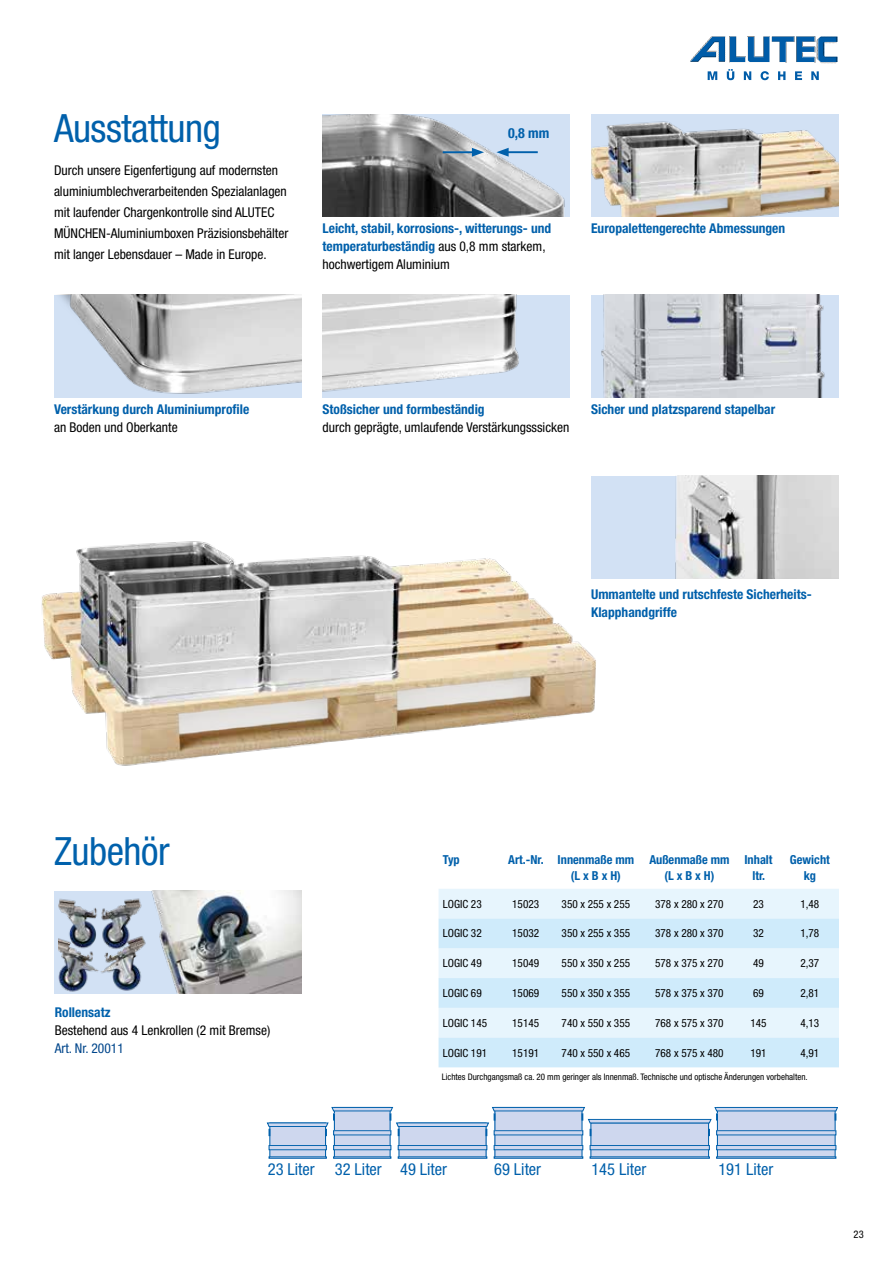
<style>
.page{position:relative;width:893px;height:1263px;background:#fff}
.page>*{position:absolute;margin:0;border:0;box-sizing:border-box;transform-origin:0 0}
.t1{font:condensed 39px "Helvetica Neue LT Pro";letter-spacing:-.01em;color:#0060ab}
.t2{font:condensed 39px "Helvetica Neue LT Pro";letter-spacing:-.01em;color:#0061ac}
.t3{font:condensed 16.5px "Helvetica Neue LT Pro";color:#0060ab}
.t4{font:700 condensed 13.95px "Helvetica Neue LT Pro";color:#0060ab}
.t5{font:condensed 13.5px/21px "Helvetica Neue LT Pro";color:#000}
.t6{font:700 condensed 13.5px/18px "Helvetica Neue LT Pro";color:#0060ab}
.t7{font:condensed 13.5px "Helvetica Neue LT Pro";color:#00468b}
.t8{font:700 condensed 13.5px "Helvetica Neue LT Pro";color:#0061ac}
.t9{font:700 condensed 12.3px/16.5px "Helvetica Neue LT Pro";color:#0060ab;text-align:center}
.t10{font:condensed 11.25px "Helvetica Neue LT Pro";color:#000}
.t11{font:condensed 10.5px "Helvetica Neue LT Pro";color:#000}
.t12{font:condensed 9px "Helvetica Neue LT Pro";color:#000}
.s1{font-weight:400;color:#000}
</style>
<div class="page">
<img style="left:591px;top:114px;width:248px;height:103px">
<div style="left:323px;top:295px;width:247px;height:102px;background:#d2e1f4"></div>
<img style="left:323px;top:295px;width:196px;height:97px">
<div style="left:591px;top:295px;width:248px;height:102px;background:#d2e1f4"></div>
<img style="left:601px;top:295px;width:224px;height:102px">
<img style="left:54px;top:295px;width:248px;height:102px">
<img style="left:591px;top:476px;width:248px;height:102px">
<img style="left:41px;top:506px;width:596px;height:260px">
<div style="left:270px;top:1123px;width:56px;height:35px;background:#ced7ee"></div>
<div style="left:269px;top:1145px;width:58px;height:5px;border:1px solid #0060ab"></div>
<div style="left:334px;top:1107px;width:56px;height:51px;background:#ced7ee"></div>
<div style="left:333px;top:1145px;width:58px;height:5px;border:1px solid #0060ab"></div>
<div style="left:399px;top:1123px;width:87px;height:35px;background:#ced7ee"></div>
<div style="left:398px;top:1145px;width:89px;height:5px;border:1px solid #0060ab"></div>
<div style="left:495px;top:1107px;width:87px;height:51px;background:#ced7ee"></div>
<div style="left:494px;top:1145px;width:89px;height:5px;border:1px solid #0060ab"></div>
<div style="left:591px;top:1123px;width:118px;height:35px;background:#ced7ee"></div>
<div style="left:590px;top:1145px;width:120px;height:5px;border:1px solid #0060ab"></div>
<div style="left:717px;top:1107px;width:118px;height:51px;background:#ced7ee"></div>
<div style="left:716px;top:1145px;width:120px;height:5px;border:1px solid #0060ab"></div>
<svg style="left:267px;top:1107px;width:571px;height:29px"></svg>
<img style="left:323px;top:114px;width:247px;height:103px">
<hr style="left:443px;top:151px;width:32px;height:2px;background:#0060ab">
<svg style="left:472px;top:148px;width:12px;height:9px"></svg>
<hr style="left:505px;top:151px;width:33px;height:2px;background:#0060ab">
<svg style="left:496px;top:148px;width:13px;height:9px"></svg>
<div style="left:439px;top:889px;width:400px;height:29px;background:#e7f5fd"></div>
<svg style="left:439px;top:918px;width:400px;height:149px;background:#d8effb"></svg>
<div style="left:54px;top:891px;width:248px;height:102px;background:#d2e1f4"></div>
<img style="left:151px;top:891px;width:151px;height:102px">
<img style="left:59px;top:898px;width:87px;height:96px">
<svg style="left:690px;top:36px;width:148px;height:44px"></svg>
<h1 class="t1" style="left:54px;top:106px;width:168px">Ausstattung</h1>
<p class="t5" style="left:54px;top:159px;width:236px">Durch unsere Eigenfertigung auf modernsten aluminiumblechverarbeitenden Spezialanlagen mit laufender Chargenkontrolle sind ALUTEC MÜNCHEN-Aluminiumboxen Präzisionsbehälter mit langer Lebensdauer – Made in Europe.</p>
<p class="t4" style="left:508px;top:124px;width:43px">0,8 mm</p>
<p class="t6" style="left:323px;top:219px;width:230px">Leicht, stabil, korrosions-, witterungs- und temperaturbeständig <span class="s1">aus 0,8 mm starkem, hochwertigem Aluminium</span></p>
<p class="t6" style="left:591px;top:219px;width:196px">Europalettengerechte Abmessungen</p>
<p class="t6" style="left:54px;top:400px;width:197px">Verstärkung durch Aluminiumprofile</p>
<p class="t5" style="left:54px;top:416px;width:125px">an Boden und Oberkante</p>
<p class="t6" style="left:323px;top:400px;width:164px">Stoßsicher und formbeständig</p>
<p class="t5" style="left:323px;top:416px;width:248px">durch geprägte, umlaufende Verstärkungsssicken</p>
<p class="t6" style="left:591px;top:400px;width:186px">Sicher und platzsparend stapelbar</p>
<p class="t6" style="left:591px;top:584px;width:222px">Ummantelte und rutschfeste Sicherheits-<br>Klapphandgriffe</p>
<h1 class="t2" style="left:54px;top:828px;width:117px">Zubehör</h1>
<p class="t8" style="left:55px;top:1004px;width:57px">Rollensatz</p>
<p class="t5" style="left:55px;top:1020px;width:217px">Bestehend aus 4 Lenkrollen (2 mit Bremse)</p>
<p class="t7" style="left:55px;top:1041px;width:71px">Art. Nr. 20011</p>
<p class="t9" style="left:443px;top:851px;width:18px">Typ</p>
<p class="t9" style="left:571px;top:851px;width:65px;text-align:left;text-indent:-63px">Art.-Nr. Innenmaße mm (L x B x H)</p>
<p class="t9" style="left:649px;top:851px;width:82px">Außenmaße mm (L x B x H)</p>
<p class="t9" style="left:744px;top:851px;width:30px">Inhalt ltr.</p>
<p class="t9" style="left:790px;top:851px;width:41px">Gewicht kg</p>
<p class="t10" style="left:443px;top:897px;width:40px">LOGIC 23</p>
<p class="t10" style="left:512px;top:897px;width:28px">15023</p>
<p class="t10" style="left:562px;top:897px;width:70px">350 x 255 x 255</p>
<p class="t10" style="left:655px;top:897px;width:70px">378 x 280 x 270</p>
<p class="t10" style="left:753px;top:897px;width:12px">23</p>
<p class="t10" style="left:800px;top:897px;width:20px">1,48</p>
<p class="t10" style="left:443px;top:927px;width:40px">LOGIC 32</p>
<p class="t10" style="left:512px;top:927px;width:28px">15032</p>
<p class="t10" style="left:562px;top:927px;width:70px">350 x 255 x 355</p>
<p class="t10" style="left:655px;top:927px;width:70px">378 x 280 x 370</p>
<p class="t10" style="left:753px;top:927px;width:12px">32</p>
<p class="t10" style="left:800px;top:927px;width:20px">1,78</p>
<p class="t10" style="left:443px;top:957px;width:40px">LOGIC 49</p>
<p class="t10" style="left:512px;top:957px;width:28px">15049</p>
<p class="t10" style="left:562px;top:957px;width:70px">550 x 350 x 255</p>
<p class="t10" style="left:655px;top:957px;width:70px">578 x 375 x 270</p>
<p class="t10" style="left:753px;top:957px;width:12px">49</p>
<p class="t10" style="left:800px;top:957px;width:20px">2,37</p>
<p class="t10" style="left:443px;top:986px;width:40px">LOGIC 69</p>
<p class="t10" style="left:512px;top:986px;width:28px">15069</p>
<p class="t10" style="left:562px;top:986px;width:70px">550 x 350 x 355</p>
<p class="t10" style="left:655px;top:986px;width:70px">578 x 375 x 370</p>
<p class="t10" style="left:753px;top:986px;width:12px">69</p>
<p class="t10" style="left:800px;top:986px;width:20px">2,81</p>
<p class="t10" style="left:443px;top:1016px;width:46px">LOGIC 145</p>
<p class="t10" style="left:512px;top:1016px;width:28px">15145</p>
<p class="t10" style="left:562px;top:1016px;width:70px">740 x 550 x 355</p>
<p class="t10" style="left:655px;top:1016px;width:70px">768 x 575 x 370</p>
<p class="t10" style="left:750px;top:1016px;width:18px">145</p>
<p class="t10" style="left:800px;top:1016px;width:20px">4,13</p>
<p class="t10" style="left:443px;top:1046px;width:46px">LOGIC 191</p>
<p class="t10" style="left:512px;top:1046px;width:28px">15191</p>
<p class="t10" style="left:562px;top:1046px;width:70px">740 x 550 x 465</p>
<p class="t10" style="left:655px;top:1046px;width:70px">768 x 575 x 480</p>
<p class="t10" style="left:750px;top:1046px;width:18px">191</p>
<p class="t10" style="left:800px;top:1046px;width:20px">4,91</p>
<p class="t12" style="left:442px;top:1072px;width:367px">Lichtes Durchgangsmaß ca. 20 mm geringer als Innenmaß. Technische und optische Änderungen vorbehalten.</p>
<p class="t3" style="left:268px;top:1159px;width:181px">23 Liter 32 Liter 49 Liter</p>
<p class="t3" style="left:494px;top:1159px;width:48px">69 Liter</p>
<p class="t3" style="left:591px;top:1159px;width:56px">145 Liter</p>
<p class="t3" style="left:718px;top:1159px;width:56px">191 Liter</p>
<p class="t11" style="left:854px;top:1228px;width:12px">23</p>
</div>
